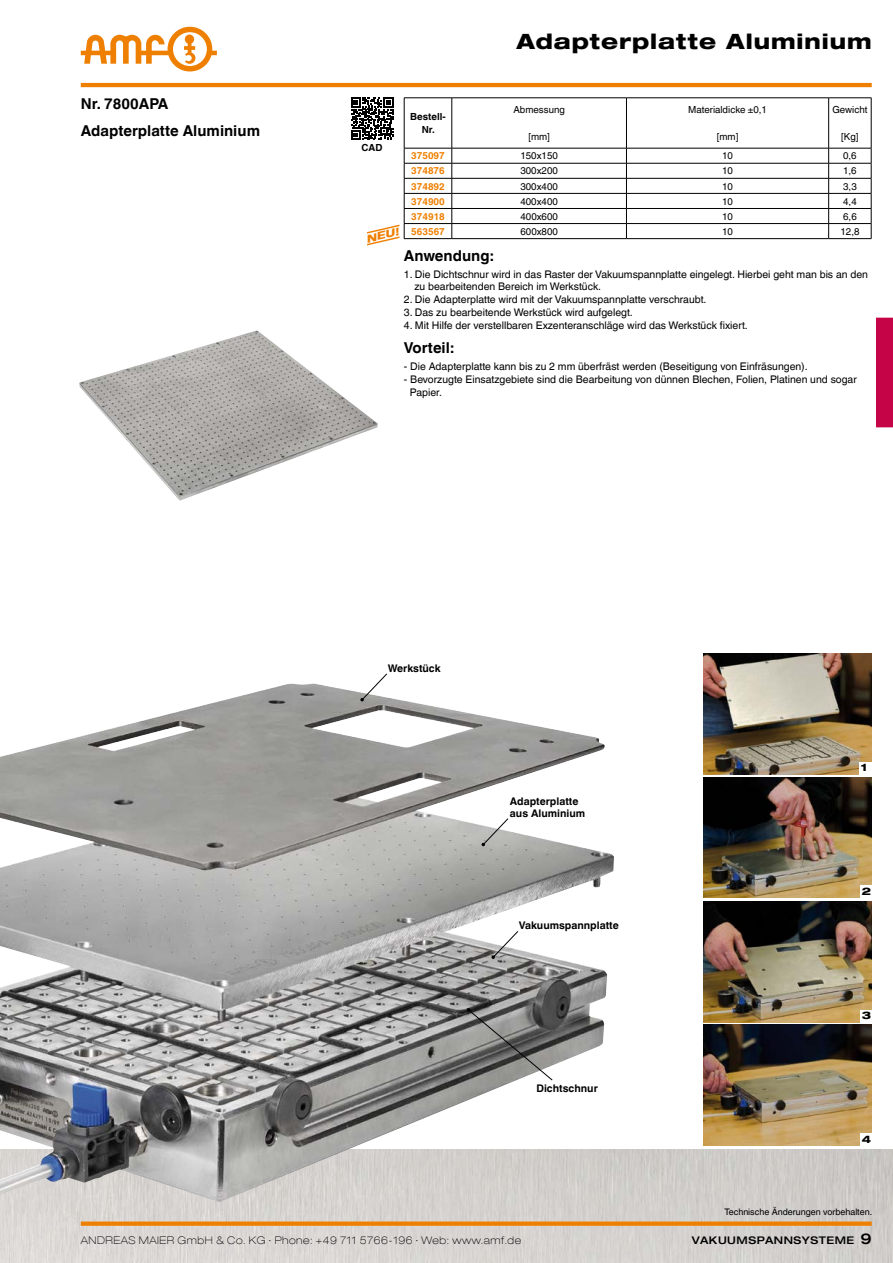
<style>
.page{position:relative;width:893px;height:1263px;background:#fff}
.page>*{position:absolute;margin:0;border:0;box-sizing:border-box;transform-origin:0 0}
.t1{font:800 expanded 21px "Helvetica Neue LT Com";letter-spacing:.045em;color:#000}
.t2{font:700 15px "Helvetica World";color:#000}
.t3{font:10.5px/12.8px "Helvetica World";color:#000}
.t4{font:700 10.5px/12px "Helvetica World";color:#000}
.t5{font:100 expanded 10.5px "Helvetica Neue LT Com";letter-spacing:.05em;color:#000}
.t6{font:500 expanded 10.5px "Helvetica Neue LT Com";letter-spacing:.05em;color:#000}
.t7{font:800 expanded 10.5px "Helvetica Neue LT Com";color:#000}
.t8{font:9.75px "Helvetica World";color:#000}
.t9{font:700 9.75px "Helvetica World";color:#ee7f00}
.t10{font:700 9.75px/12.8px "Helvetica World";color:#000;text-align:center}
.t11{font:9px "Helvetica World";color:#000}
.s1{font-size:15px}
</style>
<div class="page">
<hr style="left:81px;top:83px;width:791px;height:4px;background:#ee7f00">
<svg style="left:81px;top:27px;width:136px;height:44px"></svg>
<div style="left:876px;top:318px;width:17px;height:109px;background:#c50347"></div>
<img style="left:0;top:1149px;width:893px;height:114px">
<img style="left:0;top:683px;width:614px;height:519px">
<img style="left:703px;top:654px;width:169px;height:120px">
<div style="left:859px;top:762px;width:13px;height:12px;background:#fff"></div>
<img style="left:703px;top:777px;width:169px;height:121px">
<div style="left:860px;top:885px;width:13px;height:13px;background:#fff"></div>
<img style="left:703px;top:1024px;width:169px;height:121px">
<div style="left:860px;top:1133px;width:13px;height:12px;background:#fff"></div>
<img style="left:79px;top:330px;width:298px;height:170px">
<svg style="left:360px;top:673px;width:28px;height:28px"></svg>
<svg style="left:482px;top:818px;width:27px;height:28px"></svg>
<svg style="left:491px;top:930px;width:28px;height:29px"></svg>
<svg style="left:467px;top:1008px;width:86px;height:73px;background:#7b7b79"></svg>
<img style="left:703px;top:901px;width:169px;height:121px">
<div style="left:860px;top:1010px;width:13px;height:12px;background:#fff"></div>
<div style="left:81px;top:1221px;width:791px;height:5px;background:#ee7f00"></div>
<svg style="left:405px;top:99px;width:466px;height:139px"></svg>
<hr style="left:404px;top:98px;width:48px;height:1px;background:#000">
<hr style="left:404px;top:98px;width:1px;height:50px;background:#000">
<hr style="left:452px;top:98px;width:174px;height:1px;background:#000">
<hr style="left:452px;top:98px;width:1px;height:50px;background:#000">
<hr style="left:626px;top:98px;width:203px;height:1px;background:#000">
<hr style="left:626px;top:98px;width:1px;height:50px;background:#000">
<hr style="left:829px;top:98px;width:42px;height:1px;background:#000">
<hr style="left:828px;top:98px;width:1px;height:50px;background:#000">
<hr style="left:871px;top:98px;width:1px;height:50px;background:#000">
<hr style="left:404px;top:148px;width:48px;height:1px;background:#000">
<hr style="left:452px;top:148px;width:174px;height:1px;background:#000">
<hr style="left:626px;top:148px;width:203px;height:1px;background:#000">
<hr style="left:829px;top:148px;width:42px;height:1px;background:#000">
<hr style="left:404px;top:163px;width:48px;height:1px;background:#000">
<hr style="left:452px;top:163px;width:174px;height:1px;background:#000">
<hr style="left:626px;top:163px;width:203px;height:1px;background:#000">
<hr style="left:829px;top:163px;width:42px;height:1px;background:#000">
<hr style="left:404px;top:178px;width:48px;height:1px;background:#000">
<hr style="left:452px;top:178px;width:174px;height:1px;background:#000">
<hr style="left:626px;top:178px;width:203px;height:1px;background:#000">
<hr style="left:829px;top:178px;width:42px;height:1px;background:#000">
<hr style="left:404px;top:193px;width:48px;height:1px;background:#000">
<hr style="left:452px;top:193px;width:174px;height:1px;background:#000">
<hr style="left:626px;top:193px;width:203px;height:1px;background:#000">
<hr style="left:829px;top:193px;width:42px;height:1px;background:#000">
<hr style="left:404px;top:208px;width:48px;height:1px;background:#000">
<hr style="left:452px;top:208px;width:174px;height:1px;background:#000">
<hr style="left:626px;top:208px;width:203px;height:1px;background:#000">
<hr style="left:829px;top:208px;width:42px;height:1px;background:#000">
<hr style="left:404px;top:223px;width:48px;height:1px;background:#000">
<hr style="left:452px;top:223px;width:174px;height:1px;background:#000">
<svg style="left:452px;top:148px;width:1px;height:90px"></svg>
<hr style="left:626px;top:223px;width:203px;height:1px;background:#000">
<svg style="left:626px;top:148px;width:1px;height:90px"></svg>
<hr style="left:829px;top:223px;width:42px;height:1px;background:#000">
<svg style="left:828px;top:148px;width:1px;height:90px"></svg>
<svg style="left:871px;top:148px;width:1px;height:90px"></svg>
<hr style="left:404px;top:238px;width:48px;height:1px;background:#000">
<hr style="left:452px;top:238px;width:174px;height:1px;background:#000">
<hr style="left:626px;top:238px;width:203px;height:1px;background:#000">
<hr style="left:829px;top:238px;width:42px;height:1px;background:#000">
<svg style="left:351px;top:98px;width:42px;height:42px"></svg>
<svg style="left:367px;top:148px;width:38px;height:98px"></svg>
<h2 class="t2" style="left:81px;top:95px;width:89px">Nr. 7800APA</h2>
<h2 class="t2" style="left:81px;top:122px;width:181px">Adapterplatte Aluminium</h2>
<p class="t10" style="left:362px;top:141px;width:22px">CAD</p>
<p class="t10" style="left:410px;top:110px;width:37px">Bestell-<br>Nr.</p>
<h1 class="t1" style="left:517px;top:28px;width:356px">Adapterplatte Aluminium</h1>
<p class="t8" style="left:513px;top:104px;width:53px">Abmessung</p>
<p class="t8" style="left:528px;top:131px;width:23px">[mm]</p>
<p class="t8" style="left:688px;top:104px;width:80px">Materialdicke ±0,1</p>
<p class="t8" style="left:717px;top:131px;width:23px">[mm]</p>
<p class="t8" style="left:832px;top:104px;width:37px">Gewicht</p>
<p class="t8" style="left:841px;top:131px;width:19px">[Kg]</p>
<p class="t9" style="left:411px;top:150px;width:35px">375097</p>
<p class="t8" style="left:520px;top:150px;width:39px">150x150</p>
<p class="t8" style="left:722px;top:150px;width:12px">10</p>
<p class="t8" style="left:843px;top:150px;width:15px">0,6</p>
<p class="t9" style="left:411px;top:165px;width:35px">374876</p>
<p class="t8" style="left:520px;top:165px;width:39px">300x200</p>
<p class="t8" style="left:722px;top:165px;width:12px">10</p>
<p class="t8" style="left:843px;top:165px;width:15px">1,6</p>
<p class="t9" style="left:411px;top:180px;width:35px">374892</p>
<p class="t8" style="left:520px;top:180px;width:39px">300x400</p>
<p class="t8" style="left:722px;top:180px;width:12px">10</p>
<p class="t8" style="left:843px;top:180px;width:15px">3,3</p>
<p class="t9" style="left:411px;top:196px;width:35px">374900</p>
<p class="t8" style="left:520px;top:196px;width:39px">400x400</p>
<p class="t8" style="left:722px;top:196px;width:12px">10</p>
<p class="t8" style="left:843px;top:196px;width:15px">4,4</p>
<p class="t9" style="left:411px;top:211px;width:35px">374918</p>
<p class="t8" style="left:520px;top:211px;width:39px">400x600</p>
<p class="t8" style="left:722px;top:211px;width:12px">10</p>
<p class="t8" style="left:843px;top:211px;width:15px">6,6</p>
<p class="t9" style="left:411px;top:226px;width:35px">563567</p>
<p class="t8" style="left:520px;top:226px;width:39px">600x800</p>
<p class="t8" style="left:722px;top:226px;width:12px">10</p>
<p class="t8" style="left:840px;top:226px;width:20px">12,8</p>
<h2 class="t2" style="left:404px;top:247px;width:91px">Anwendung:</h2>
<p class="t3" style="left:414px;top:268px;width:455px;text-indent:-10px">1. Die Dichtschnur wird in das Raster der Vakuumspannplatte eingelegt. Hierbei geht man bis an den zu bearbeitenden Bereich im Werkstück.</p>
<p class="t3" style="left:404px;top:293px;width:304px">2. Die Adapterplatte wird mit der Vakuumspannplatte verschraubt.</p>
<p class="t3" style="left:404px;top:306px;width:230px">3. Das zu bearbeitende Werkstück wird aufgelegt.</p>
<p class="t3" style="left:404px;top:319px;width:345px">4. Mit Hilfe der verstellbaren Exzenteranschläge wird das Werkstück fixiert.</p>
<h2 class="t2" style="left:404px;top:339px;width:52px">Vorteil:</h2>
<p class="t3" style="left:404px;top:360px;width:405px">- Die Adapterplatte kann bis zu 2 mm überfräst werden (Beseitigung von Einfräsungen).</p>
<p class="t3" style="left:410px;top:373px;width:448px;text-indent:-6px">- Bevorzugte Einsatzgebiete sind die Bearbeitung von dünnen Blechen, Folien, Platinen und sogar<br>Papier.</p>
<p class="t4" style="left:388px;top:663px;width:54px">Werkstück</p>
<p class="t4" style="left:510px;top:795px;width:77px">Adapterplatte aus Aluminium</p>
<p class="t4" style="left:519px;top:919px;width:101px">Vakuumspannplatte</p>
<p class="t4" style="left:536px;top:1082px;width:63px">Dichtschnur</p>
<p class="t7" style="left:861px;top:761px;width:8px">1</p>
<p class="t7" style="left:862px;top:884px;width:11px">2</p>
<p class="t7" style="left:862px;top:1008px;width:11px">3</p>
<p class="t7" style="left:862px;top:1132px;width:11px">4</p>
<p class="t11" style="left:724px;top:1207px;width:149px">Technische Änderungen vorbehalten.</p>
<p class="t5" style="left:81px;top:1233px;width:442px">ANDREAS MAIER GmbH &amp; Co. KG ∙ Phone: +49 711 5766-196 ∙ Web: www.amf.de</p>
<p class="t6" style="left:692px;top:1233px;width:181px">VAKUUMSPANNSYSTEME <span class="s1">9</span></p>
</div>
